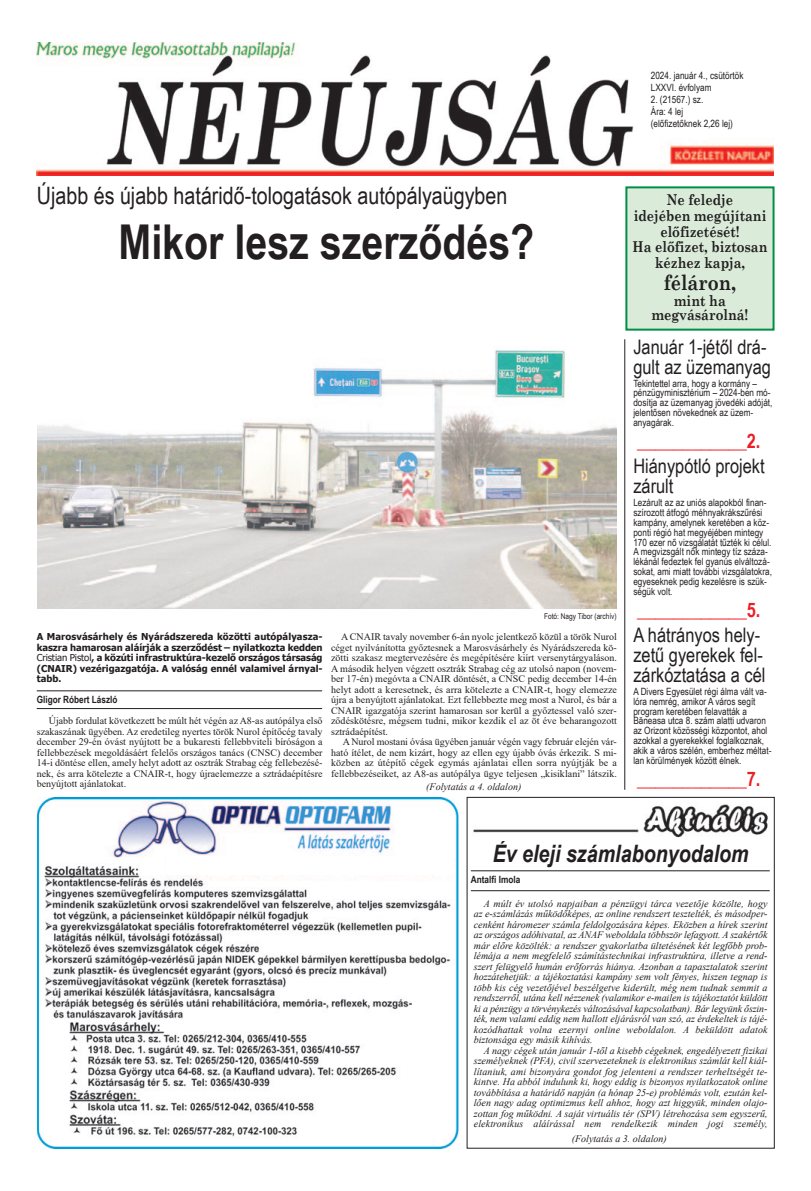
<style>
.page{position:relative;width:811px;height:1191px;background:#fff}
.page>*{position:absolute;margin:0;border:0;box-sizing:border-box;transform-origin:0 0}
.t1{font:700 48px "Arial Narrow";color:#231f20}
.t2{font:24px "Arial Narrow";color:#231f20}
.t3{font:italic 700 24px "Arial Narrow";color:#231f20}
.t4{font:700 21.1px "Century Schoolbook";color:#231f20;scale:.85 1}
.t5{font:20px/19.9px "Arial Narrow";color:#231f20}
.t6{font:700 20px "Arial Narrow";color:#ee1d23}
.t7{font:700 15px/14px "Century Schoolbook";color:#231f20;text-align:center;scale:.85 1}
.t8{font:italic 10px/10.5px "Times New Roman";letter-spacing:.01em;color:#231f20;text-align:justify}
.t9{font:10px/10.5px "Times New Roman";letter-spacing:.005em;color:#231f20;text-align:justify}
.t10{font:10px/9.9px "Arial Narrow";color:#231f20}
.t11{font:700 10px "Arial Narrow";color:#231f20}
.t12{font:700 9.5px/10.5px "Tahoma";color:#231f20;text-align:justify}
.t13{font:8px "Arial Narrow";color:#231f20}
.s1{font-weight:400}
</style>
<div class="page">
<img style="left:37px;top:350px;width:579px;height:259px">
<img style="left:36px;top:43px;width:737px;height:133px">
<hr style="left:624px;top:339px;width:1px;height:450px;background:#231f20">
<hr style="left:37px;top:708px;width:285px;height:1px;background:#231f20">
<hr style="left:37px;top:690px;width:285px;height:1px;background:#231f20">
<hr style="left:471px;top:890px;width:299px;height:1px;background:#231f20">
<hr style="left:471px;top:870px;width:299px;height:1px;background:#231f20">
<img style="left:473px;top:804px;width:295px;height:34px">
<div style="left:627px;top:188px;width:145px;height:141px;background:#daecd9"></div>
<div style="left:625px;top:186px;width:149px;height:145px;border:2px solid #008f46"></div>
<img style="left:38px;top:797px;width:421px;height:351px">
<div style="left:166px;top:856px;width:286px;height:18px;background:#fff"></div>
<p class="t10" style="left:651px;top:70px;width:94px">2024. január 4., csütörtök</p>
<p class="t10" style="left:651px;top:82px;width:62px">LXXVI. évfolyam</p>
<p class="t10" style="left:651px;top:94px;width:54px">2. (21567.) sz.</p>
<p class="t10" style="left:651px;top:106px;width:34px">Ára: 4 lej</p>
<p class="t10" style="left:651px;top:118px;width:84px">(előfizetőknek 2,26 lej)</p>
<p class="t2" style="left:37px;top:182px;width:472px">Újabb és újabb határidő-tologatások autópályaügyben</p>
<p class="t1" style="left:119px;top:214px;width:417px">Mikor lesz szerződés?</p>
<p class="t13" style="left:544px;top:611px;width:74px">Fotó: Nagy Tibor (archív)</p>
<p class="t12" style="left:37px;top:631px;width:287px">A Marosvásárhely és Nyárádszereda közötti autópályasza&shy;kaszra hamarosan aláírják a szerződést – nyilatkozta kedden <span class="s1">Cristian Pistol</span>, a közúti infrastruktúra-kezelő országos társaság (CNAIR) vezérigazgatója. A valóság ennél valamivel árnyal&shy;tabb.</p>
<p class="t9" style="left:37px;top:716px;width:287px;text-indent:12px">Újabb fordulat következett be múlt hét végén az A8-as autópálya első szakaszának ügyében. Az eredetileg nyertes török Nurol építőcég tavaly december 29-én óvást nyújtott be a bukaresti fellebbviteli bíróságon a fellebbezések megoldásáért felelős országos tanács (CNSC) december 14-i döntése ellen, amely helyt adott az osztrák Strabag cég fellebezésé&shy;nek, és arra kötelezte a CNAIR-t, hogy újraelemezze a sztrádaépítésre benyújtott ajánlatokat.</p>
<p class="t11" style="left:37px;top:693px;width:82px">Gligor Róbert László</p>
<p class="t9" style="left:331px;top:631px;width:287px;text-indent:10px">A CNAIR tavaly november 6-án nyolc jelentkező közül a török Nurol céget nyilvánította győztesnek a Marosvásárhely és Nyárádszereda kö&shy;zötti szakasz megtervezésére és megépítésére kiírt versenytárgyaláson.<br>A második helyen végzett osztrák Strabag cég az utolsó napon (novem&shy;ber 17-én) megóvta a CNAIR döntését, a CNSC pedig december 14-én helyt adott a keresetnek, és arra kötelezte a CNAIR-t, hogy elemezze újra a benyújtott ajánlatokat. Ezt fellebbezte meg most a Nurol, és bár a CNAIR igazgatója szerint hamarosan sor kerül a győztessel való szer&shy;ződéskötésre, mégsem tudni, mikor kezdik el az öt éve beharangozott sztrádaépítést.</p>
<p class="t9" style="left:331px;top:736px;width:287px;text-indent:12px">A Nurol mostani óvása ügyében január végén vagy február elején vár&shy;ható ítélet, de nem kizárt, hogy az ellen egy újabb óvás érkezik. S mi&shy;közben az útépítő cégek egymás ajánlatai ellen sorra nyújtják be a fellebbezéseiket, az A8-as autópálya ügye teljesen „kisiklani” látszik.</p>
<p class="t8" style="left:426px;top:781px;width:96px">(Folytatás a 4. oldalon)</p>
<p class="t7" style="left:667px;top:192px;width:79px">Ne feledje</p>
<p class="t7" style="left:633px;top:208px;width:158px">idejében megújítani</p>
<p class="t7" style="left:660px;top:224px;width:95px">előfizetését!</p>
<p class="t7" style="left:632px;top:240px;width:160px">Ha előfizet, biztosan</p>
<p class="t7" style="left:655px;top:255px;width:107px">kézhez kapja,</p>
<p class="t4" style="left:664px;top:269px;width:87px">féláron,</p>
<p class="t7" style="left:652px;top:294px;width:115px">mint ha megvásárolná!</p>
<p class="t5" style="left:633px;top:337px;width:139px">Január 1-jétől drá&shy;gult az üzemanyag</p>
<p class="t10" style="left:633px;top:378px;width:141px">Tekintettel arra, hogy a kormány – pénzügyminisztérium – 2024-ben mó&shy;dosítja az üzemanyag jövedéki adóját, jelentősen növekednek az üzem&shy;anyagárak.</p>
<p class="t6" style="left:637px;top:429px;width:125px">____________2.</p>
<p class="t5" style="left:633px;top:456px;width:133px">Hiánypótló projekt zárult</p>
<p class="t10" style="left:633px;top:497px;width:140px">Lezárult az az uniós alapokból finan&shy;szírozott átfogó méhnyakrákszűrési kampány, amelynek keretében a köz&shy;ponti régió hat megyéjében mintegy 170 ezer nő vizsgálatát tűzték ki célul.<br>A megvizsgált nők mintegy tíz száza&shy;lékánál fedeztek fel gyanús elváltozá&shy;sokat, ami miatt további vizsgálatokra, egyeseknek pedig kezelésre is szük&shy;ségük volt.</p>
<p class="t6" style="left:637px;top:598px;width:125px">____________5.</p>
<p class="t5" style="left:633px;top:625px;width:134px">A hátrányos hely&shy;zetű gyerekek fel&shy;zárkóztatása a cél</p>
<p class="t10" style="left:633px;top:686px;width:140px">A Divers Egyesület régi álma vált va&shy;lóra nemrég, amikor A város segít program keretében felavatták a Băneasa utca 8. szám alatti udvaron az Orizont közösségi központot, ahol azokkal a gyerekekkel foglalkoznak, akik a város szélén, emberhez méltat&shy;lan körülmények között élnek.</p>
<p class="t6" style="left:637px;top:767px;width:125px">____________7.</p>
<p class="t3" style="left:492px;top:839px;width:257px">Év eleji számlabonyodalom</p>
<p class="t8" style="left:474px;top:898px;width:295px;text-indent:10px">A múlt év utolsó napjaiban a pénzügyi tárca vezetője közölte, hogy az e-számlázás működőképes, az online rendszert tesztelték, és másodper&shy;cenként háromezer számla feldolgozására képes. Eközben a hírek szerint az országos adóhivatal, az ANAF weboldala többször lefagyott. A szakértők már előre közölték: a rendszer gyakorlatba ültetésének két legfőbb prob&shy;lémája a nem megfelelő számítástechnikai infrastruktúra, illetve a rend&shy;szert felügyelő humán erőforrás hiánya. Azonban a tapasztalatok szerint hozzátehetjük: a tájékoztatási kampány sem volt fényes, hiszen tegnap is több kis cég vezetőjével beszélgetve kiderült, még nem tudnak semmit a rendszerről, utána kell nézzenek (valamikor e-mailen is tájékoztatót küldött ki a pénzügy a törvénykezés változásával kapcsolatban). Bár legyünk őszin&shy;ték, nem valami eddig nem hallott eljárásról van szó, az érdekeltek is tájé&shy;kozódhattak volna ezernyi online weboldalon. A beküldött adatok biztonsága egy másik kihívás.</p>
<p class="t8" style="left:474px;top:1045px;width:295px;text-indent:10px">A nagy cégek után január 1-től a kisebb cégeknek, engedélyezett fizikai személyeknek (PFA), civil szervezeteknek is elektronikus számlát kell kiál&shy;lítaniuk, ami bizonyára gondot fog jelenteni a rendszer terheltségét te&shy;kintve. Ha abból indulunk ki, hogy eddig is bizonyos nyilatkozatok online továbbítása a határidő napján (a hónap 25-e) problémás volt, ezután kel&shy;lően nagy adag optimizmus kell ahhoz, hogy azt higgyük, minden olajo&shy;zottan fog működni. A saját virtuális tér (SPV) létrehozása sem egyszerű, elektronikus aláírással nem rendelkezik minden jogi személy,</p>
<p class="t11" style="left:471px;top:874px;width:51px">Antalfi Imola</p>
<p class="t8" style="left:572px;top:1132px;width:96px">(Folytatás a 3. oldalon)</p>
</div>
